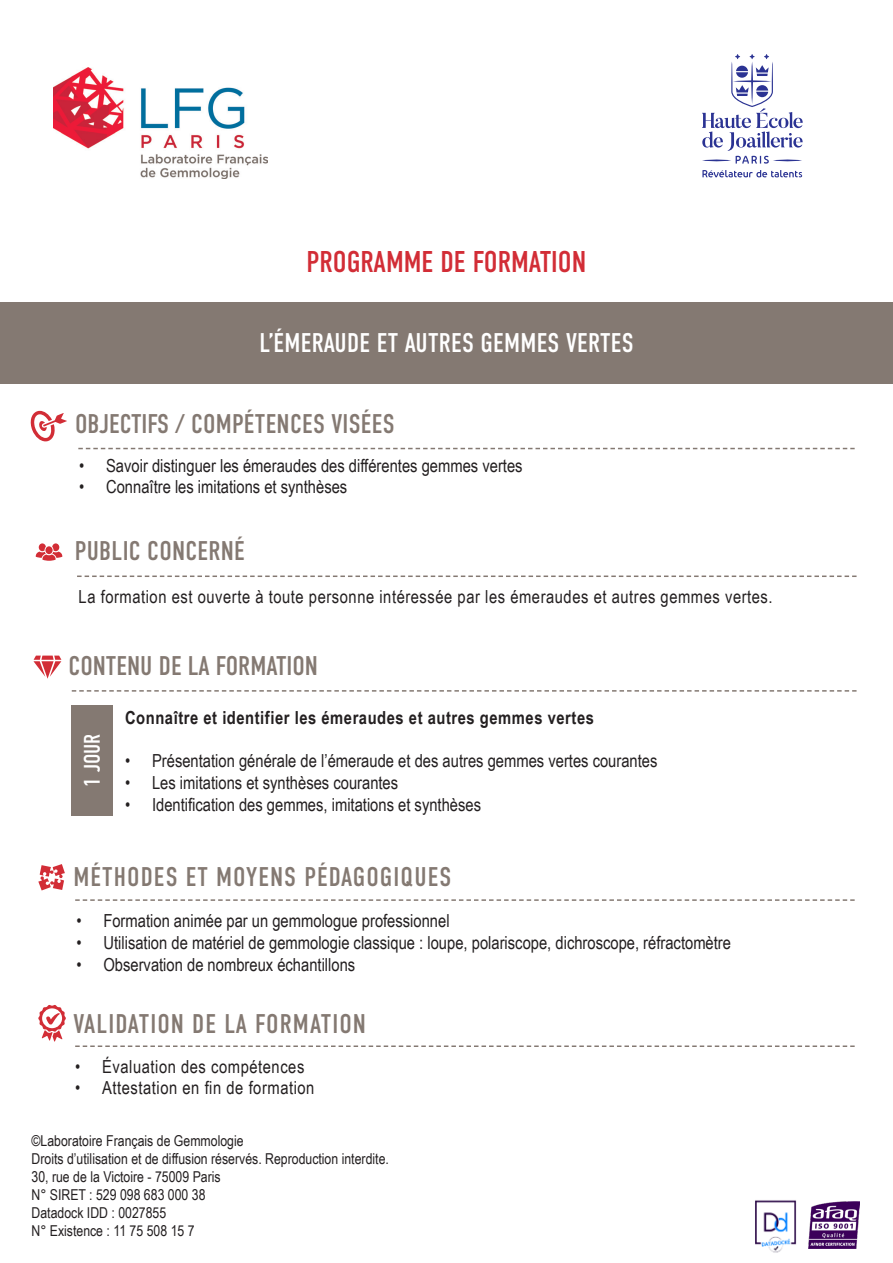
<style>
.page{position:relative;width:893px;height:1263px;background:#fff}
.page>*{position:absolute;margin:0;border:0;box-sizing:border-box;transform-origin:0 0}
.t1{font:30px "DIN Condensed";color:#d22d36}
.t2{font:27px "DIN Condensed";letter-spacing:.01em;color:#847972}
.t3{font:27px "DIN Condensed";letter-spacing:.04em;color:#847972}
.t4{font:27px "DIN Condensed";letter-spacing:.01em;color:#fff}
.t5{font:22.5px "DIN Condensed";color:#fff}
.t6{font:18px "Arial Narrow";color:#231f20}
.t7{font:18px "Arial Narrow";letter-spacing:.03em;color:#231f20}
.t8{font:700 18px "Arial Narrow";letter-spacing:.03em;color:#231f20}
.t9{font:15px/18px "Arial Narrow";color:#231f20}
</style>
<div class="page">
<div style="left:0;top:302px;width:893px;height:82px;background:#847972"></div>
<svg style="left:30px;top:411px;width:37px;height:30px"></svg>
<svg style="left:33px;top:656px;width:28px;height:23px"></svg>
<svg style="left:78px;top:448px;width:777px;height:1px"></svg>
<svg style="left:72px;top:690px;width:784px;height:2px"></svg>
<svg style="left:77px;top:575px;width:779px;height:2px"></svg>
<svg style="left:36px;top:543px;width:26px;height:18px"></svg>
<div style="left:45px;top:546px;width:8px;height:8px;background:#d22d36;border-radius:50%"></div>
<div style="left:71px;top:706px;width:42px;height:110px;background:#847972"></div>
<svg style="left:702px;top:54px;width:101px;height:110px"></svg>
<svg style="left:702px;top:170px;width:100px;height:7px"></svg>
<img style="left:54px;top:67px;width:213px;height:112px">
<svg style="left:75px;top:1045px;width:780px;height:2px"></svg>
<svg style="left:38px;top:1005px;width:28px;height:36px"></svg>
<svg style="left:75px;top:899px;width:780px;height:2px"></svg>
<svg style="left:38px;top:864px;width:27px;height:26px"></svg>
<svg style="left:755px;top:1200px;width:42px;height:53px"></svg>
<img style="left:808px;top:1201px;width:51px;height:47px">
<h1 class="t1" style="left:307px;top:245px;width:281px">PROGRAMME DE FORMATION</h1>
<h2 class="t4" style="left:259px;top:328px;width:376px">L’ÉMERAUDE ET AUTRES GEMMES VERTES</h2>
<h2 class="t2" style="left:75px;top:409px;width:321px">OBJECTIFS / COMPÉTENCES VISÉES</h2>
<p class="t6" style="left:79px;top:452px;width:445px">• Savoir distinguer les émeraudes des différentes gemmes vertes</p>
<p class="t6" style="left:79px;top:474px;width:270px">• Connaître les imitations et synthèses</p>
<h2 class="t2" style="left:75px;top:536px;width:171px">PUBLIC CONCERNÉ</h2>
<p class="t7" style="left:79px;top:583px;width:696px">La formation est ouverte à toute personne intéressée par les émeraudes et autres gemmes vertes.</p>
<h2 class="t2" style="left:69px;top:651px;width:251px">CONTENU DE LA FORMATION</h2>
<p class="t5" style="left:79px;top:787px;width:55px;rotate:-90deg">1 JOUR</p>
<p class="t8" style="left:125px;top:704px;width:470px">Connaître et identifier les émeraudes et autres gemmes vertes</p>
<p class="t6" style="left:125px;top:748px;width:534px">• Présentation générale de l’émeraude et des autres gemmes vertes courantes</p>
<p class="t6" style="left:125px;top:769px;width:275px">• Les imitations et synthèses courantes</p>
<p class="t6" style="left:125px;top:791px;width:357px">• Identification des gemmes, imitations et synthèses</p>
<h2 class="t3" style="left:73px;top:862px;width:380px">MÉTHODES ET MOYENS PÉDAGOGIQUES</h2>
<p class="t6" style="left:76px;top:908px;width:375px">• Formation animée par un gemmologue professionnel</p>
<p class="t6" style="left:76px;top:929px;width:656px">• Utilisation de matériel de gemmologie classique : loupe, polariscope, dichroscope, réfractomètre</p>
<p class="t6" style="left:76px;top:951px;width:280px">• Observation de nombreux échantillons</p>
<h2 class="t3" style="left:73px;top:1008px;width:294px">VALIDATION DE LA FORMATION</h2>
<p class="t7" style="left:75px;top:1053px;width:231px">• Évaluation des compétences</p>
<p class="t7" style="left:75px;top:1074px;width:241px">• Attestation en fin de formation</p>
<p class="t9" style="left:32px;top:1131px;width:359px">©Laboratoire Français de Gemmologie<br>Droits d’utilisation et de diffusion réservés. Reproduction interdite.<br>30, rue de la Victoire - 75009 Paris<br>N° SIRET : 529 098 683 000 38<br>Datadock IDD : 0027855<br>N° Existence : 11 75 508 15 7</p>
</div>
